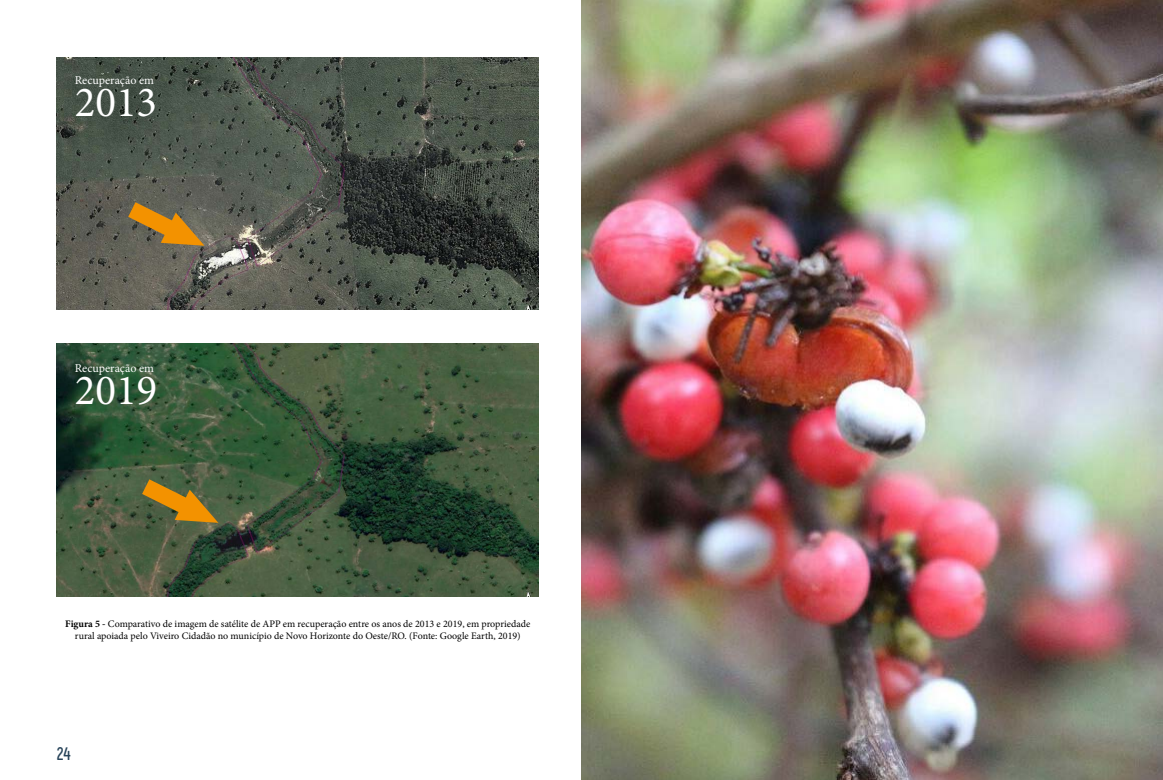
<style>
.page{position:relative;width:1163px;height:780px;background:#fff}
.page>*{position:absolute;margin:0;border:0;box-sizing:border-box;transform-origin:0 0}
.t1{font:43px "Minion Pro";color:#fff}
.t2{font:700 18px "Phenomena";color:#28445a}
.t3{font:12px "Minion Pro";color:#fff}
.t4{font:10px/11.5px "Minion Pro";color:#000;text-align:center}
.s1{font-weight:700}
</style>
<div class="page">
<img style="left:57px;top:57px;width:482px;height:253px">
<img style="left:57px;top:343px;width:482px;height:253px">
<img style="left:581px;top:0;width:581px;height:780px">
<svg style="left:128px;top:202px;width:76px;height:44px;background:#9d7636"></svg>
<svg style="left:142px;top:479px;width:76px;height:44px;background:#8e7328"></svg>
<p class="t3" style="left:75px;top:72px;width:81px">Recuperação em</p>
<h1 class="t1" style="left:75px;top:73px;width:84px">2013</h1>
<p class="t3" style="left:75px;top:360px;width:81px">Recuperação em</p>
<h1 class="t1" style="left:75px;top:361px;width:84px">2019</h1>
<p class="t4" style="left:65px;top:618px;width:466px"><span class="s1">Figura 5 -</span> Comparativo de imagem de satélite de APP em recuperação entre os anos de 2013 e 2019, em propriedade rural apoiada pelo Viveiro Cidadão no município de Novo Horizonte do Oeste/RO. (Fonte: Google Earth, 2019)</p>
<h2 class="t2" style="left:57px;top:743px;width:16px">24</h2>
</div>
